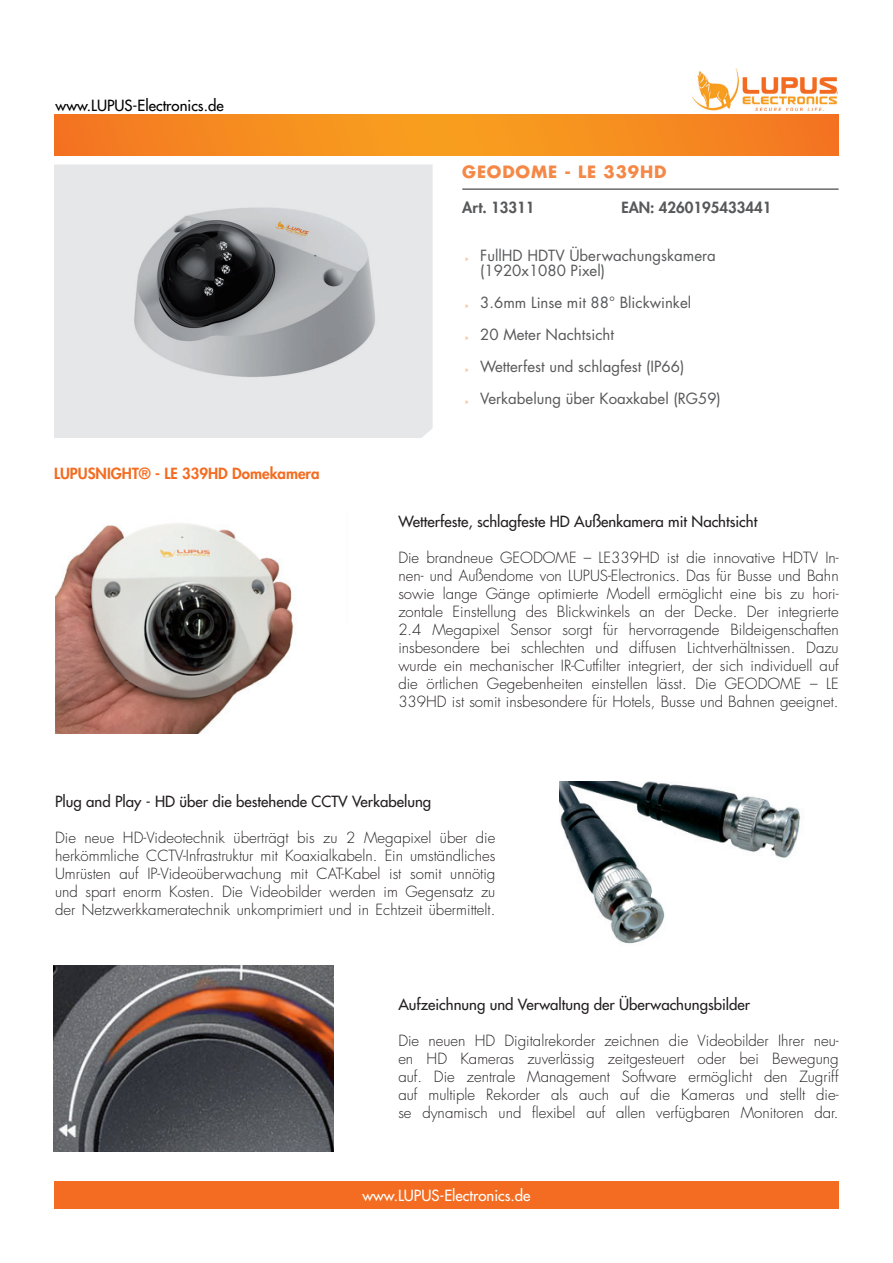
<style>
.page{position:relative;width:893px;height:1263px;background:#fff}
.page>*{position:absolute;margin:0;border:0;box-sizing:border-box;transform-origin:0 0}
.t1{font:700 16.5px "Futura Std";letter-spacing:.05em;color:#f58846}
.t2{font:300 15px/18px "Futura Std";color:#231f20;text-align:justify}
.t3{font:15px/32px "Futura Std";color:#57585a}
.t4{font:500 15px "Futura Std";color:#231f20}
.t5{font:800 15px "Futura Std";color:#f36c21}
.t6{font:800 15px "Futura Std";color:#57585a}
.t7{font:500 15px "Futura Std";color:#fff}
.t8{font:500 15px "Futura Std";color:#000}
.s1{font-family:"Myriad Pro";font-size:7.5px;color:#f58846}
</style>
<div class="page">
<svg style="left:54px;top:115px;width:785px;height:41px;background:#f58b20"></svg>
<div style="left:54px;top:1181px;width:785px;height:28px;background:#f36c21"></div>
<div style="left:54px;top:164px;width:379px;height:274px;background:#e6e7e9"></div>
<img style="left:692px;top:68px;width:145px;height:43px">
<hr style="left:462px;top:189px;width:377px;height:1px;background:#231f20">
<img style="left:92px;top:178px;width:306px;height:224px">
<img style="left:55px;top:523px;width:239px;height:210px">
<img style="left:559px;top:782px;width:242px;height:162px">
<img style="left:54px;top:965px;width:279px;height:186px">
<p class="t8" style="left:56px;top:96px;width:170px">www.LUPUS-Electronics.de</p>
<p class="t5" style="left:54px;top:465px;width:267px">LUPUSNIGHT® - LE 339HD Domekamera</p>
<p class="t1" style="left:462px;top:164px;width:206px">GEODOME - LE 339HD</p>
<p class="t6" style="left:462px;top:199px;width:74px">Art. 13311</p>
<p class="t6" style="left:621px;top:199px;width:152px">EAN: 4260195433441</p>
<p class="t3" style="left:480px;top:248px;width:237px;line-height:15px;text-indent:-15px"><span class="s1">»</span> FullHD HDTV Überwachungskamera (1920x1080 Pixel)</p>
<p class="t3" style="left:465px;top:287px;width:257px"><span class="s1">»</span> 3.6mm Linse mit 88° Blickwinkel<br><span class="s1">»</span> 20 Meter Nachtsicht<br><span class="s1">»</span> Wetterfest und schlagfest (IP66)<br><span class="s1">»</span> Verkabelung über Koaxkabel (RG59)</p>
<p class="t4" style="left:398px;top:512px;width:360px">Wetterfeste, schlagfeste HD Außenkamera mit Nachtsicht</p>
<p class="t2" style="left:398px;top:549px;width:442px">Die brandneue GEODOME – LE339HD ist die innovative HDTV In&shy;nen- und Außendome von LUPUS-Electronics. Das für Busse und Bahn sowie lange Gänge optimierte Modell ermöglicht eine bis zu hori&shy;zontale Einstellung des Blickwinkels an der Decke. Der integrierte 2.4 Megapixel Sensor sorgt für hervorragende Bildeigenschaften insbesondere bei schlechten und diffusen Lichtverhältnissen. Dazu wurde ein mechanischer IR-Cutfilter integriert, der sich individuell auf die örtlichen Gegebenheiten einstellen lässt. Die GEODOME – LE 339HD ist somit insbesondere für Hotels, Busse und Bahnen geeignet.</p>
<p class="t4" style="left:55px;top:792px;width:378px">Plug and Play - HD über die bestehende CCTV Verkabelung</p>
<p class="t2" style="left:55px;top:828px;width:442px">Die neue HD-Videotechnik überträgt bis zu 2 Megapixel über die herkömmliche CCTV-Infrastruktur mit Koaxialkabeln. Ein umständliches Umrüsten auf IP-Videoüberwachung mit CAT-Kabel ist somit unnötig und spart enorm Kosten. Die Videobilder werden im Gegensatz zu der Netzwerkkameratechnik unkomprimiert und in Echtzeit übermittelt.</p>
<p class="t4" style="left:398px;top:996px;width:353px">Aufzeichnung und Verwaltung der Überwachungsbilder</p>
<p class="t2" style="left:398px;top:1032px;width:442px">Die neuen HD Digitalrekorder zeichnen die Videobilder Ihrer neu&shy;en HD Kameras zuverlässig zeitgesteuert oder bei Bewegung auf. Die zentrale Management Software ermöglicht den Zugriff auf multiple Rekorder als auch auf die Kameras und stellt die&shy;se dynamisch und flexibel auf allen verfügbaren Monitoren dar.</p>
<p class="t7" style="left:362px;top:1187px;width:170px">www.LUPUS-Electronics.de</p>
</div>
